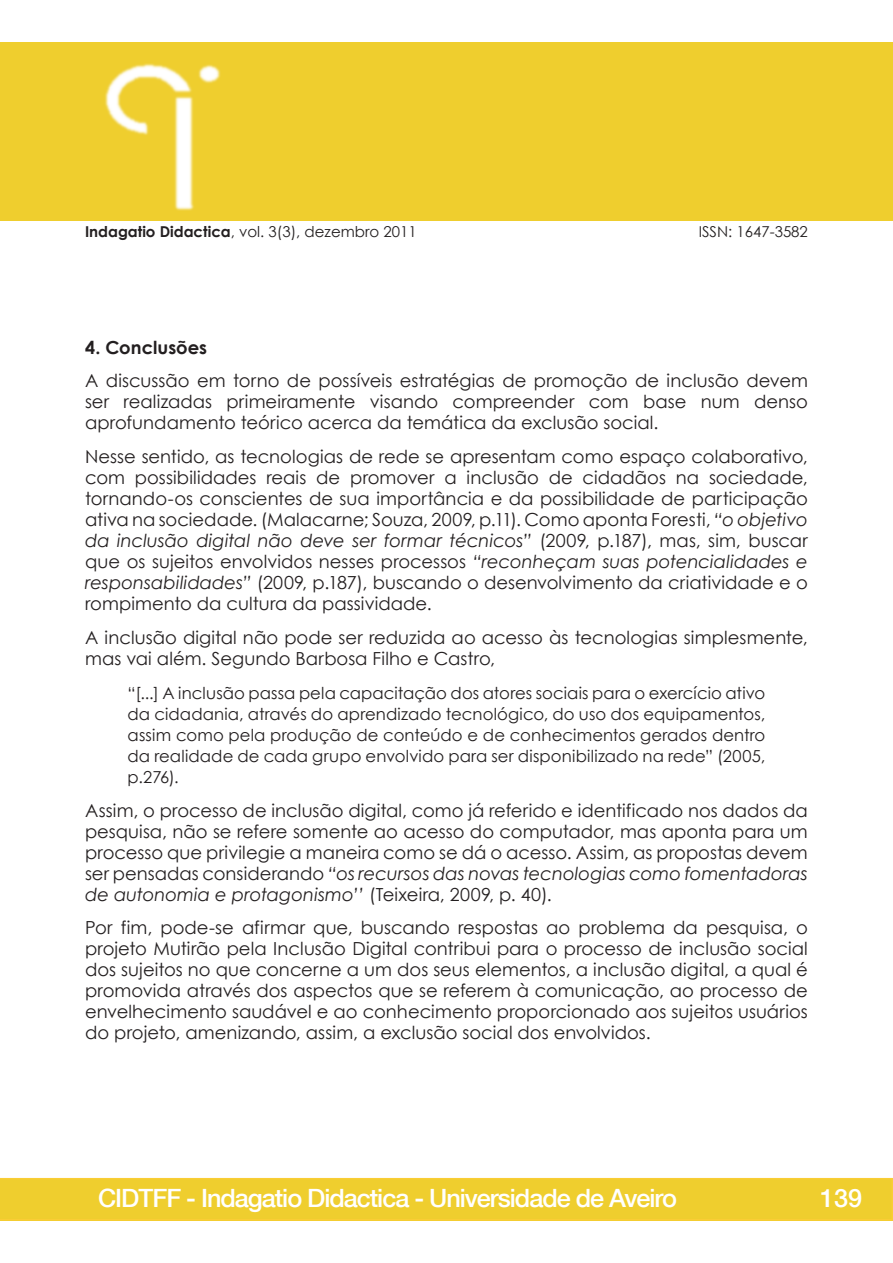
<style>
.page{position:relative;width:893px;height:1263px;background:#fff}
.page>*{position:absolute;margin:0;border:0;box-sizing:border-box;transform-origin:0 0}
.t1{font:500 25.2px "Helvetica Neue LT Com";letter-spacing:-.04em;color:#fff}
.paragrafos{font:18px/21px "Century Gothic";letter-spacing:.005em;color:#231f20;text-align:justify}
.paragrafos-2{font:700 18px "Century Gothic";color:#231f20}
.paragrafos-3{font:16.5px/21px "Century Gothic";letter-spacing:.01em;color:#231f20;text-align:justify}
.t2{font:15px "Century Gothic";color:#231f20}
.s1{font-weight:700}
.s2{font-style:italic}
</style>
<div class="page">
<div style="left:0;top:1179px;width:892px;height:41px;background:#efce2e"></div>
<div style="left:0;top:1178px;width:893px;height:42px;border:2px solid #facd35"></div>
<div style="left:0;top:43px;width:893px;height:178px;background:#efce2e"></div>
<p class="t2" style="left:85px;top:221px;width:333px"><span class="s1">Indagatio Didactica</span>, vol. 3(3), dezembro 2011</p>
<p class="t2" style="left:699px;top:221px;width:111px">ISSN: 1647-3582</p>
<p class="paragrafos-2" style="left:85px;top:333px;width:124px">4. Conclusões</p>
<p class="paragrafos" style="left:85px;top:370px;width:724px">A discussão em torno de possíveis estratégias de promoção de inclusão devem ser realizadas primeiramente visando compreender com base num denso aprofundamento teórico acerca da temática da exclusão social.</p>
<p class="paragrafos" style="left:85px;top:446px;width:724px">Nesse sentido, as tecnologias de rede se apresentam como espaço colaborativo, com possibilidades reais de promover a inclusão de cidadãos na sociedade, tornando-os conscientes de sua importância e da possibilidade de participação ativa na sociedade. (Malacarne; Souza, 2009, p.11). Como aponta Foresti, <span class="s2">“o objetivo da inclusão digital não deve ser formar técnicos”</span> (2009, p.187), mas, sim, buscar que os sujeitos envolvidos nesses processos <span class="s2">“reconheçam suas potencialidades e responsabilidades”</span> (2009, p.187), buscando o desenvolvimento da criatividade e o rompimento da cultura da passividade.</p>
<p class="paragrafos" style="left:85px;top:627px;width:724px">A inclusão digital não pode ser reduzida ao acesso às tecnologias simplesmente, mas vai além. Segundo Barbosa Filho e Castro,</p>
<p class="paragrafos-3" style="left:128px;top:682px;width:639px">“[...] A inclusão passa pela capacitação dos atores sociais para o exercício ativo da cidadania, através do aprendizado tecnológico, do uso dos equipamentos, assim como pela produção de conteúdo e de conhecimentos gerados dentro da realidade de cada grupo envolvido para ser disponibilizado na rede” (2005, p.276).</p>
<p class="paragrafos" style="left:85px;top:799px;width:724px">Assim, o processo de inclusão digital, como já referido e identificado nos dados da pesquisa, não se refere somente ao acesso do computador, mas aponta para um processo que privilegie a maneira como se dá o acesso. Assim, as propostas devem ser pensadas considerando <span class="s2">“os recursos das novas tecnologias como fomentadoras de autonomia e protagonismo’’</span> (Teixeira, 2009, p. 40).</p>
<p class="paragrafos" style="left:85px;top:917px;width:724px">Por fim, pode-se afirmar que, buscando respostas ao problema da pesquisa, o projeto Mutirão pela Inclusão Digital contribui para o processo de inclusão social dos sujeitos no que concerne a um dos seus elementos, a inclusão digital, a qual é promovida através dos aspectos que se referem à comunicação, ao processo de envelhecimento saudável e ao conhecimento proporcionado aos sujeitos usuários do projeto, amenizando, assim, a exclusão social dos envolvidos.</p>
<h1 class="t1" style="left:98px;top:1183px;width:580px">CIDTFF - Indagatio Didactica - Universidade de Aveiro</h1>
<h1 class="t1" style="left:820px;top:1183px;width:44px">139</h1>
</div>
